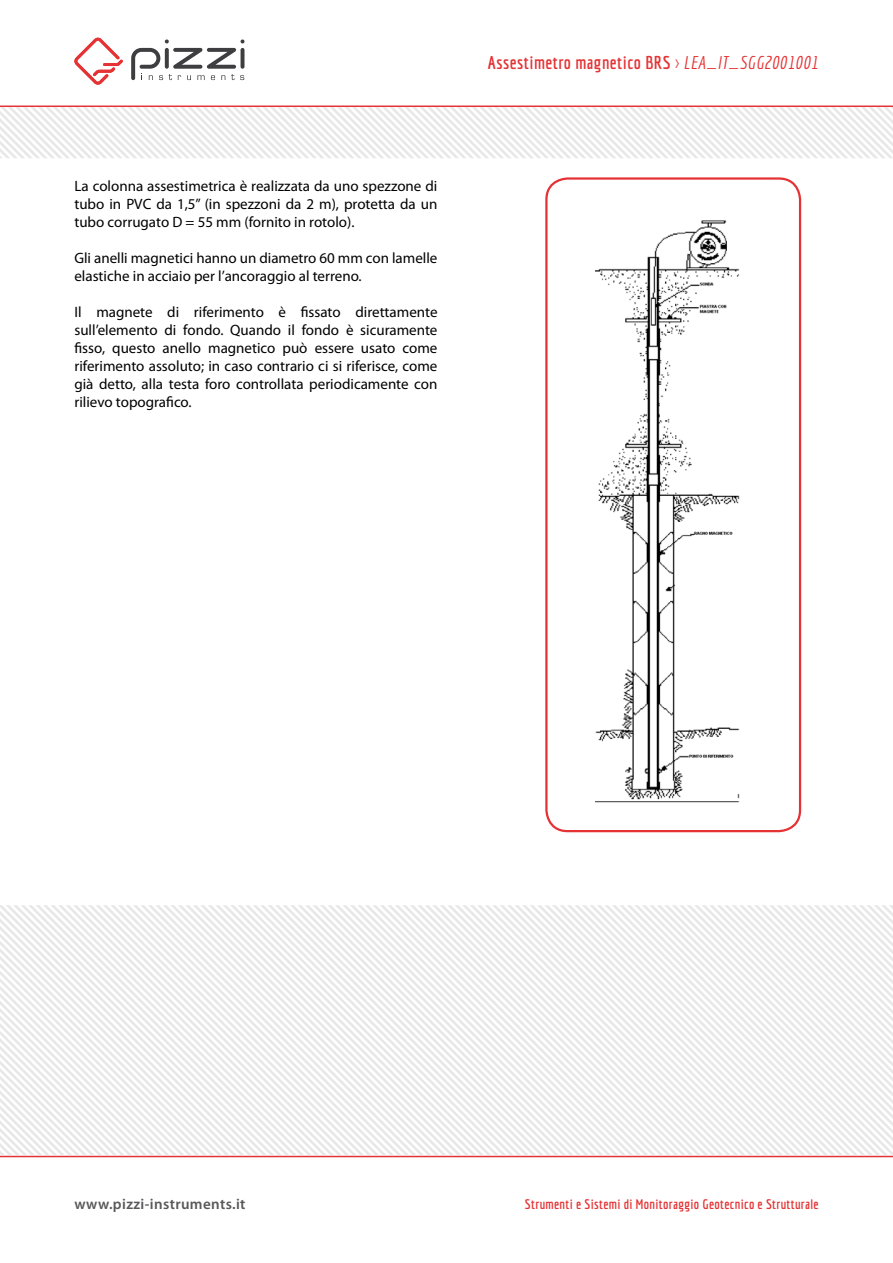
<style>
.page{position:relative;width:893px;height:1263px;background:#fff}
.page>*{position:absolute;margin:0;border:0;box-sizing:border-box;transform-origin:0 0}
.t1{font:700 18px "Economica";letter-spacing:.025em;color:#e53234}
.t2{font:15px/18px "Myriad Pro";color:#000;text-align:justify}
.t3{font:600 15px "Myriad Pro";letter-spacing:.025em;color:#58585a}
.t4{font:700 13.5px "Economica";letter-spacing:.025em;color:#e53234}
.s1{font-weight:400}
.s2{font-weight:400;font-style:italic}
</style>
<div class="page">
<svg style="left:0;top:37px;width:893px;height:70px"></svg>
<svg style="left:0;top:1156px;width:893px;height:2px;background:#ee7c7e"></svg>
<svg style="left:131px;top:39px;width:113px;height:41px"></svg>
<svg style="left:74px;top:38px;width:49px;height:47px"></svg>
<img style="left:596px;top:220px;width:144px;height:583px">
<div style="left:545px;top:177px;width:256px;height:655px;border:2px solid #e53234;border-radius:21px"></div>
<svg style="left:0;top:107px;width:893px;height:51px"></svg>
<svg style="left:0;top:905px;width:893px;height:250px"></svg>
<p class="t2" style="left:74px;top:178px;width:365px">La colonna assestimetrica è realizzata da uno spezzone di tubo in PVC da 1,5” (in spezzoni da 2 m), protetta da un tubo corrugato D = 55 mm (fornito in rotolo).</p>
<p class="t2" style="left:74px;top:250px;width:365px">Gli anelli magnetici hanno un diametro 60 mm con lamelle elastiche in acciaio per l’ancoraggio al terreno.</p>
<p class="t2" style="left:74px;top:304px;width:365px">Il magnete di riferimento è fissato direttamente sull’elemento di fondo. Quando il fondo è sicuramente fisso, questo anello magnetico può essere usato come riferimento assoluto; in caso contrario ci si riferisce, come già detto, alla testa foro controllata periodicamente con rilievo topografico.</p>
<p class="t1" style="left:488px;top:52px;width:332px">Assestimetro magnetico BRS <span class="s1">&gt;</span> <span class="s2">LEA_IT_SGG2001001</span></p>
<p class="t3" style="left:74px;top:1196px;width:173px">www.pizzi-instruments.it</p>
<p class="t4" style="left:525px;top:1196px;width:295px">Strumenti e Sistemi di Monitoraggio Geotecnico e Strutturale</p>
</div>
